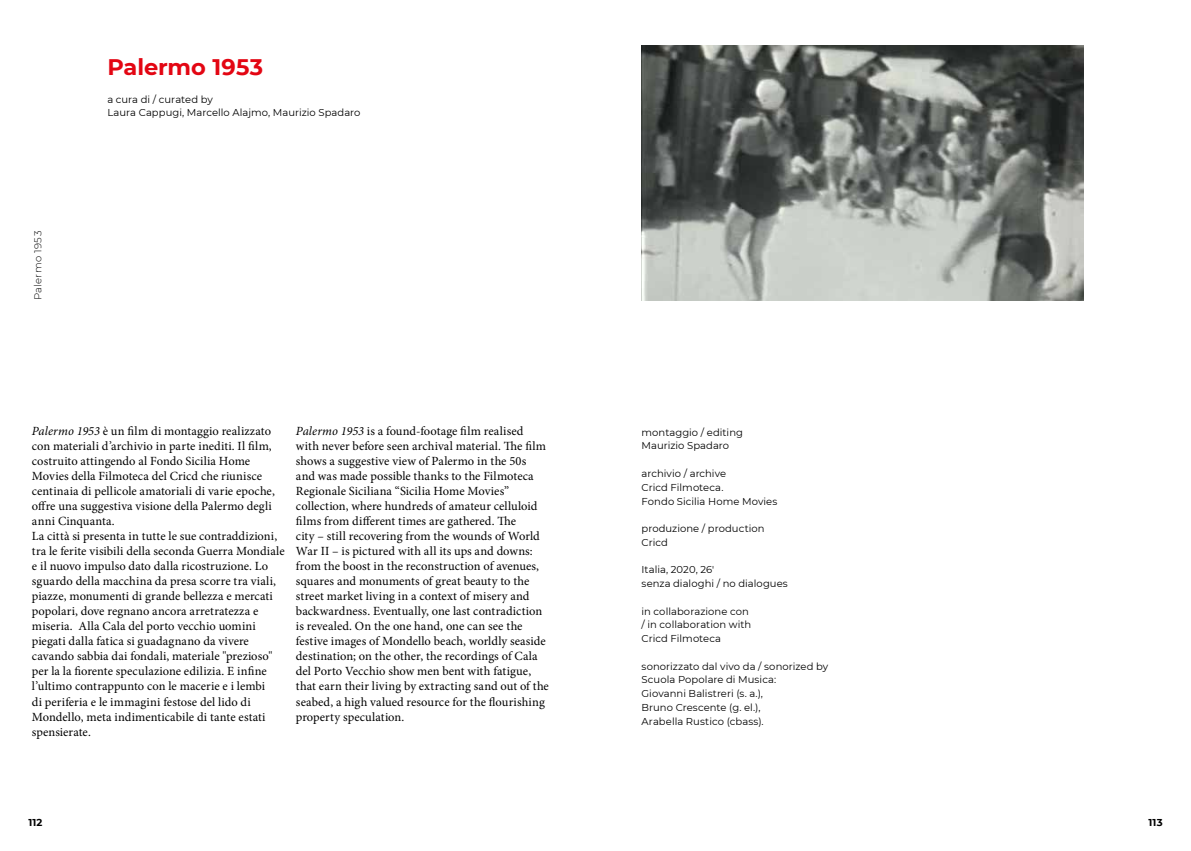
<style>
.page{position:relative;width:1191px;height:851px;background:#fff}
.page>*{position:absolute;margin:0;border:0;box-sizing:border-box;transform-origin:0 0}
.t1{font:700 22.5px "Montserrat";letter-spacing:-.005em;color:#e30613}
.t2{font:12.5px/15px "Minion Pro";letter-spacing:.005em;color:#000}
.t3{font:10px/13.8px "Montserrat";letter-spacing:.005em;color:#000}
.t4{font:300 10px "Montserrat";letter-spacing:.03em;color:#000}
.t5{font:700 10px "Montserrat";letter-spacing:.015em;color:#000}
.s1{font-style:italic}
</style>
<div class="page">
<img style="left:641px;top:45px;width:442px;height:255px">
<p class="t4" style="left:31px;top:300px;width:71px;rotate:-90deg">Palermo 1953</p>
<h1 class="t1" style="left:107px;top:51px;width:157px">Palermo 1953</h1>
<p class="t3" style="left:107px;top:92px;width:255px">a cura di / curated by<br>Laura Cappugi, Marcello Alajmo, Maurizio Spadaro</p>
<p class="t2" style="left:32px;top:424px;width:254px"><span class="s1">Palermo 1953</span> è un film di montaggio realizzato con materiali d’archivio in parte inediti. Il film, costruito attingendo al Fondo Sicilia Home Movies della Filmoteca del Cricd che riunisce centinaia di pellicole amatoriali di varie epoche, offre una suggestiva visione della Palermo degli anni Cinquanta.<br>La città si presenta in tutte le sue contraddizioni, tra le ferite visibili della seconda Guerra Mondiale e il nuovo impulso dato dalla ricostruzione. Lo sguardo della macchina da presa scorre tra viali, piazze, monumenti di grande bellezza e mercati popolari, dove regnano ancora arretratezza e miseria. Alla Cala del porto vecchio uomini piegati dalla fatica si guadagnano da vivere cavando sabbia dai fondali, materiale "prezioso" per la la fiorente speculazione edilizia. E infine l’ultimo contrappunto con le macerie e i lembi<br>di periferia e le immagini festose del lido di Mondello, meta indimenticabile di tante estati spensierate.</p>
<p class="t2" style="left:296px;top:424px;width:254px"><span class="s1">Palermo 1953</span> is a found-footage film realised with never before seen archival material. The film shows a suggestive view of Palermo in the 50s<br>and was made possible thanks to the Filmoteca Regionale Siciliana “Sicilia Home Movies” collection, where hundreds of amateur celluloid films from different times are gathered. The<br>city – still recovering from the wounds of World War II – is pictured with all its ups and downs: from the boost in the reconstruction of avenues, squares and monuments of great beauty to the street market living in a context of misery and backwardness. Eventually, one last contradiction is revealed. On the one hand, one can see the festive images of Mondello beach, worldly seaside destination; on the other, the recordings of Cala del Porto Vecchio show men bent with fatigue, that earn their living by extracting sand out of the seabed, a high valued resource for the flourishing property speculation.</p>
<p class="t3" style="left:641px;top:425px;width:103px">montaggio / editing<br>Maurizio Spadaro</p>
<p class="t3" style="left:641px;top:466px;width:137px">archivio / archive<br>Cricd Filmoteca.<br>Fondo Sicilia Home Movies</p>
<p class="t3" style="left:641px;top:521px;width:125px">produzione / production<br>Cricd</p>
<p class="t3" style="left:641px;top:562px;width:148px">Italia, 2020, 26'<br>senza dialoghi / no dialogues</p>
<p class="t3" style="left:641px;top:603px;width:111px">in collaborazione con / in collaboration with<br>Cricd Filmoteca</p>
<p class="t3" style="left:641px;top:658px;width:188px">sonorizzato dal vivo da / sonorized by<br>Scuola Popolare di Musica:<br>Giovanni Balistreri (s. a.),<br>Bruno Crescente (g. el.),<br>Arabella Rustico (cbass).</p>
<p class="t5" style="left:28px;top:814px;width:16px">112</p>
<p class="t5" style="left:1148px;top:814px;width:16px">113</p>
</div>
